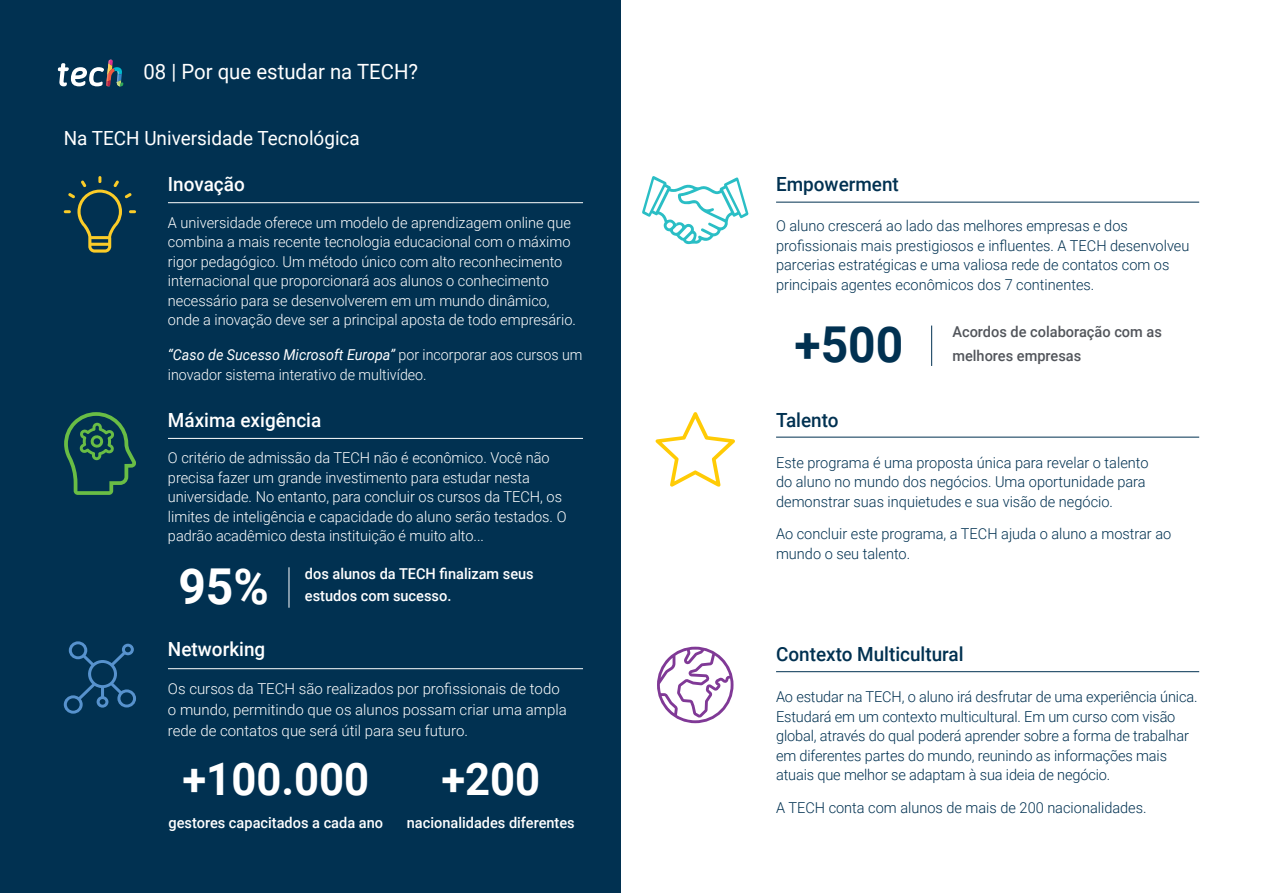
<style>
.page{position:relative;width:1263px;height:893px;background:#fff}
.page>*{position:absolute;margin:0;border:0;box-sizing:border-box;transform-origin:0 0}
.t1{font:700 49.5px "Roboto";color:#013151}
.t2{font:700 49.5px "Roboto";color:#fff}
.t3{font:700 45px "Roboto";color:#fff}
.t4{font:21px "Roboto";color:#fff}
.t5{font:500 19.5px "Roboto";color:#013151}
.t6{font:500 19.5px "Roboto";color:#fff}
.t7{font:19.5px "Roboto";color:#fff}
.t8{font:300 15px/19.5px "Roboto";color:#013151}
.t9{font:300 15px/19.5px "Roboto";color:#fff}
.t10{font:500 15px "Roboto";color:#fff}
.t11{font:300 15px/19.5px "Roboto";color:#fff;scale:.95 1}
.t12{font:500 15px "Roboto";color:#52555b}
.s1{font-weight:400;font-style:italic}
</style>
<div class="page">
<div style="left:0;top:0;width:621px;height:893px;background:#013151"></div>
<hr style="left:1262px;top:344px;width:1px;height:549px;background:#013151">
<hr style="left:776px;top:202px;width:423px;height:1px;background:#013151">
<hr style="left:931px;top:326px;width:1px;height:40px;background:#013151">
<hr style="left:168px;top:668px;width:415px;height:1px;background:#fff">
<hr style="left:168px;top:202px;width:415px;height:1px;background:#fff">
<hr style="left:289px;top:567px;width:1px;height:41px;background:#fff">
<hr style="left:168px;top:438px;width:415px;height:1px;background:#fff">
<svg style="left:64px;top:412px;width:72px;height:83px"></svg>
<hr style="left:776px;top:671px;width:423px;height:1px;background:#013151">
<hr style="left:776px;top:437px;width:423px;height:1px;background:#013151">
<svg style="left:64px;top:176px;width:72px;height:77px"></svg>
<svg style="left:64px;top:641px;width:72px;height:73px"></svg>
<svg style="left:642px;top:176px;width:107px;height:68px"></svg>
<svg style="left:657px;top:647px;width:76px;height:76px"></svg>
<svg style="left:655px;top:412px;width:80px;height:75px"></svg>
<svg style="left:58px;top:60px;width:65px;height:27px"></svg>
<h3 class="t4" style="left:144px;top:57px;width:276px">08 | Por que estudar na TECH?</h3>
<h3 class="t7" style="left:64px;top:125px;width:297px">Na TECH Universidade Tecnológica</h3>
<h3 class="t6" style="left:168px;top:170px;width:78px">Inovação</h3>
<p class="t9" style="left:168px;top:212px;width:409px">A universidade oferece um modelo de aprendizagem online que combina a mais recente tecnologia educacional com o máximo rigor pedagógico. Um método único com alto reconhecimento internacional que proporcionará aos alunos o conhecimento necessário para se desenvolverem em um mundo dinâmico, onde a inovação deve ser a principal aposta de todo empresário.</p>
<p class="t11" style="left:168px;top:344px;width:438px"><span class="s1">“Caso de Sucesso Microsoft Europa”</span> por incorporar aos cursos um inovador sistema interativo de multivídeo.</p>
<h3 class="t6" style="left:168px;top:406px;width:155px">Máxima exigência</h3>
<p class="t9" style="left:168px;top:448px;width:400px">O critério de admissão da TECH não é econômico. Você não precisa fazer um grande investimento para estudar nesta universidade. No entanto, para concluir os cursos da TECH, os limites de inteligência e capacidade do aluno serão testados. O padrão acadêmico desta instituição é muito alto...</p>
<h1 class="t2" style="left:178px;top:552px;width:92px">95%</h1>
<p class="t10" style="left:305px;top:563px;width:230px">dos alunos da TECH finalizam seus</p>
<p class="t10" style="left:305px;top:585px;width:148px">estudos com sucesso.</p>
<h3 class="t6" style="left:168px;top:635px;width:99px">Networking</h3>
<p class="t9" style="left:168px;top:678px;width:400px;line-height:21px">Os cursos da TECH são realizados por profissionais de todo o mundo, permitindo que os alunos possam criar uma ampla rede de contatos que será útil para seu futuro.</p>
<h2 class="t3" style="left:182px;top:748px;width:188px">+100.000</h2>
<p class="t10" style="left:169px;top:812px;width:216px">gestores capacitados a cada ano</p>
<h2 class="t3" style="left:441px;top:748px;width:100px">+200</h2>
<p class="t10" style="left:407px;top:812px;width:169px">nacionalidades diferentes</p>
<h3 class="t5" style="left:776px;top:170px;width:124px">Empowerment</h3>
<p class="t8" style="left:776px;top:216px;width:415px">O aluno crescerá ao lado das melhores empresas e dos profissionais mais prestigiosos e influentes. A TECH desenvolveu parcerias estratégicas e uma valiosa rede de contatos com os principais agentes econômicos dos 7 continentes.</p>
<p class="t12" style="left:952px;top:321px;width:211px">Acordos de colaboração com as</p>
<h1 class="t1" style="left:794px;top:309px;width:110px">+500</h1>
<p class="t12" style="left:952px;top:345px;width:130px">melhores empresas</p>
<h3 class="t5" style="left:776px;top:406px;width:64px">Talento</h3>
<p class="t8" style="left:776px;top:452px;width:374px">Este programa é uma proposta única para revelar o talento do aluno no mundo dos negócios. Uma oportunidade para demonstrar suas inquietudes e sua visão de negócio.</p>
<p class="t8" style="left:776px;top:523px;width:397px">Ao concluir este programa, a TECH ajuda o aluno a mostrar ao mundo o seu talento.</p>
<h3 class="t5" style="left:776px;top:641px;width:189px">Contexto Multicultural</h3>
<p class="t8" style="left:776px;top:686px;width:423px">Ao estudar na TECH, o aluno irá desfrutar de uma experiência única.<br>Estudará em um contexto multicultural. Em um curso com visão global, através do qual poderá aprender sobre a forma de trabalhar em diferentes partes do mundo, reunindo as informações mais atuais que melhor se adaptam à sua ideia de negócio.</p>
<p class="t8" style="left:776px;top:797px;width:372px">A TECH conta com alunos de mais de 200 nacionalidades.</p>
</div>
